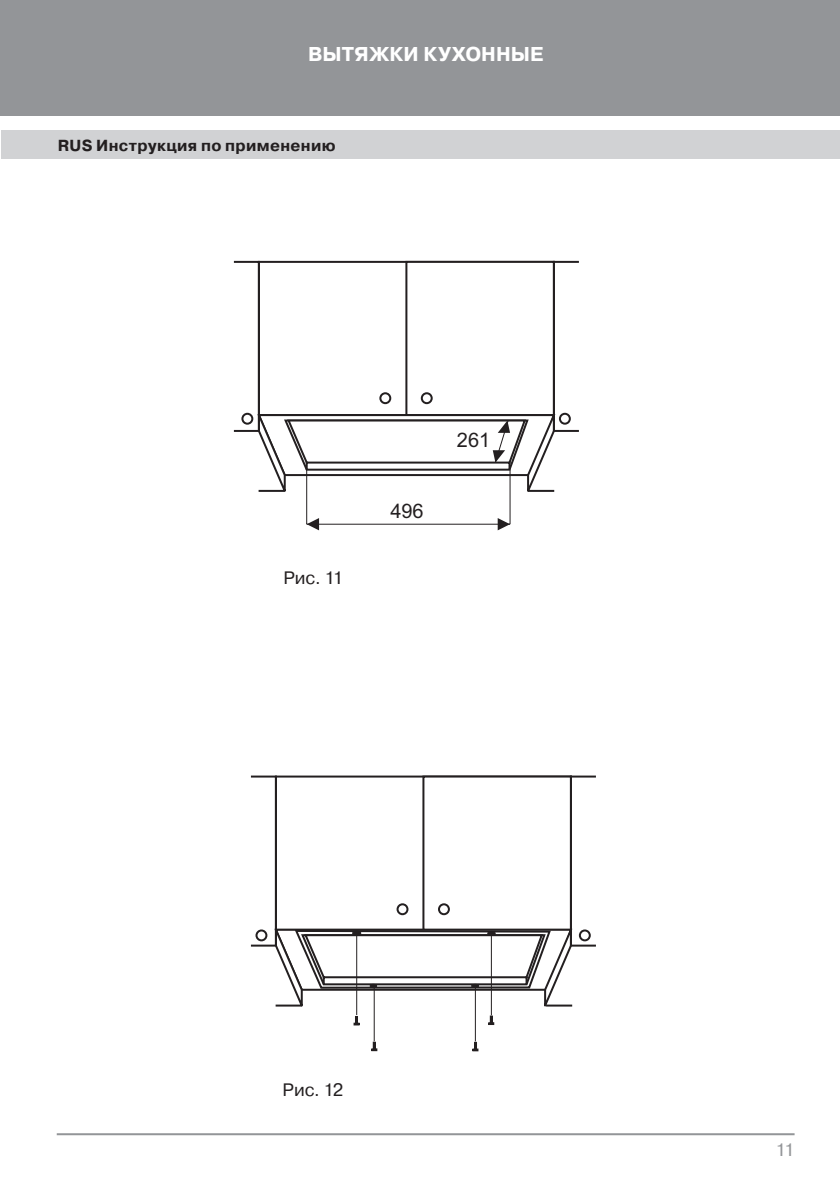
<style>
.page{position:relative;width:840px;height:1191px;background:#fff}
.page>*{position:absolute;margin:0;border:0;box-sizing:border-box;transform-origin:0 0}
.t1{font:700 20px "Pragmatica C";letter-spacing:.005em;color:#fff}
.t2{font:20px "Arial";color:#231f20}
.t3{font:18px "Pragmatica C";letter-spacing:-.005em;color:#231f20}
.t4{font:18px "Pragmatica C";color:#939598}
.t5{font:700 16px "Pragmatica C";letter-spacing:.02em;color:#231f20}
</style>
<div class="page">
<div style="left:0;top:0;width:839px;height:116px;background:#939598"></div>
<div style="left:1px;top:130px;width:838px;height:29px;background:#d1d2d4"></div>
<hr style="left:57px;top:1133px;width:737px;height:2px;background:#939598">
<div style="left:405px;top:261px;width:149px;height:155px;border:2px solid #231f20"></div>
<div style="left:234px;top:261px;width:26px;height:171px;border:2px solid #231f20"></div>
<div style="left:552px;top:261px;width:26px;height:171px;border:2px solid #231f20"></div>
<hr style="left:306px;top:469px;width:1px;height:55px;background:#231f20">
<hr style="left:509px;top:469px;width:1px;height:55px;background:#231f20">
<hr style="left:306px;top:524px;width:203px;height:1px;background:#231f20">
<svg style="left:306px;top:518px;width:13px;height:12px"></svg>
<svg style="left:497px;top:518px;width:12px;height:12px"></svg>
<svg style="left:240px;top:391px;width:331px;height:109px"></svg>
<div style="left:422px;top:775px;width:149px;height:155px;border:2px solid #231f20"></div>
<div style="left:251px;top:775px;width:26px;height:171px;border:2px solid #231f20"></div>
<div style="left:569px;top:775px;width:26px;height:171px;border:2px solid #231f20"></div>
<hr style="left:475px;top:986px;width:1px;height:55px;background:#231f20">
<hr style="left:373px;top:986px;width:1px;height:55px;background:#231f20">
<svg style="left:371px;top:1042px;width:6px;height:9px"></svg>
<svg style="left:472px;top:1042px;width:6px;height:9px"></svg>
<svg style="left:254px;top:902px;width:337px;height:123px"></svg>
<p class="t1" style="left:308px;top:43px;width:237px">ВЫТЯЖКИ КУХОННЫЕ</p>
<p class="t5" style="left:58px;top:136px;width:279px">RUS Инструкция по применению</p>
<p class="t3" style="left:283px;top:568px;width:61px">Рис. 11</p>
<p class="t2" style="left:390px;top:498px;width:35px">496</p>
<p class="t2" style="left:456px;top:427px;width:35px">261</p>
<p class="t3" style="left:282px;top:1079px;width:62px">Рис. 12</p>
<p class="t4" style="left:775px;top:1139px;width:21px">11</p>
</div>
